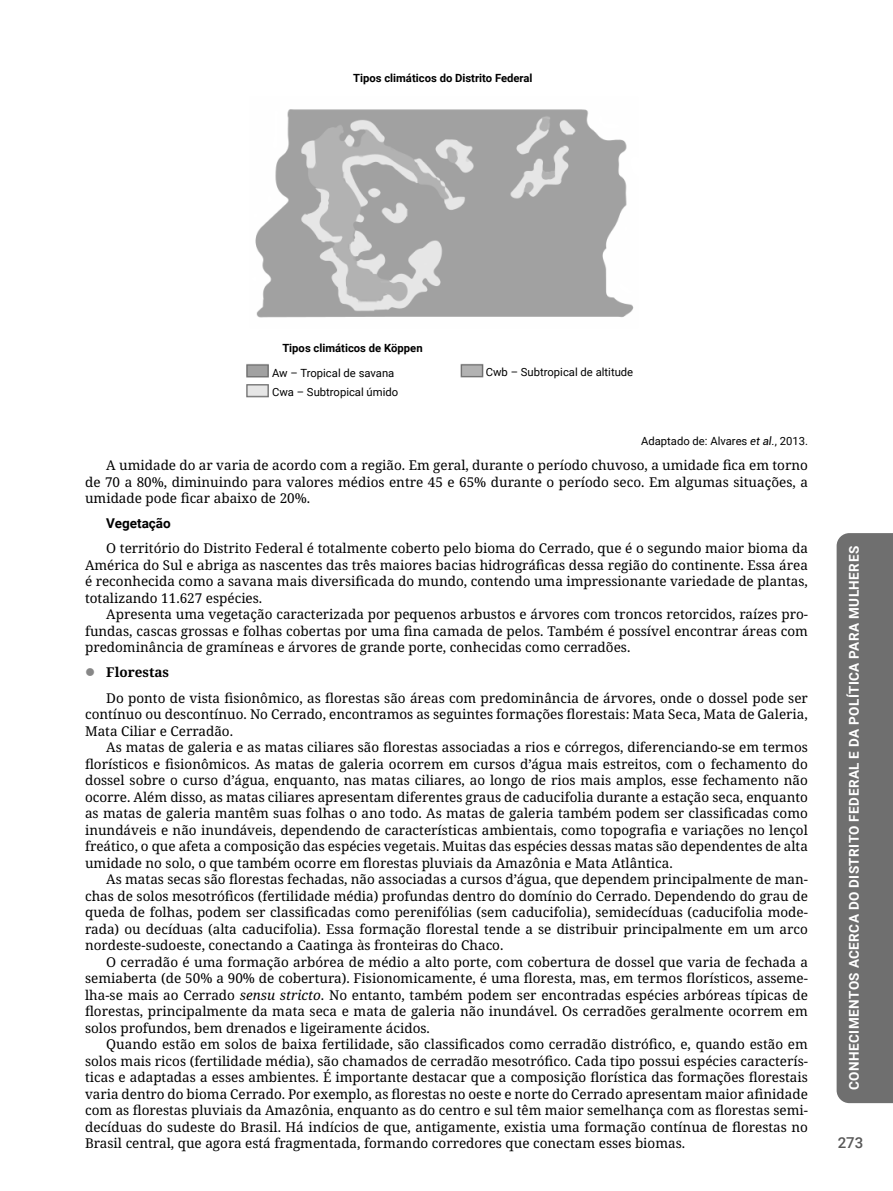
<style>
.page{position:relative;width:893px;height:1191px;background:#fff}
.page>*{position:absolute;margin:0;border:0;box-sizing:border-box;transform-origin:0 0}
.t1{font:500 15px "Roboto";color:#575757}
.Parágrafos{font:13.5px/16.5px "Noto Serif";color:#000;text-align:justify}
.t2{font:700 13.5px "Roboto";letter-spacing:.035em;color:#fff}
.Subtópico{font:700 13.5px "Roboto";color:#000}
.t3{font:700 13.5px "Noto Serif";color:#000}
.Nota_de_Roda_Pé{font:11.25px "Roboto";color:#000}
.Nota_de_Roda_Pé-2{font:700 11.25px "Roboto";color:#000}
.Fonte_Tabelas_Imagens{font:11.25px "Roboto";color:#000}
.s1{font-style:italic}
</style>
<div class="page">
<div style="left:837px;top:533px;width:56px;height:570px;background:#6f6f6f"></div>
<img style="left:246px;top:109px;width:388px;height:289px">
<div style="left:243px;top:336px;width:219px;height:23px;background:#fff"></div>
<div style="left:272px;top:364px;width:132px;height:16px;background:#fff"></div>
<div style="left:272px;top:384px;width:140px;height:16px;background:#fff"></div>
<div style="left:486px;top:364px;width:161px;height:16px;background:#fff"></div>
<p class="Nota_de_Roda_Pé-2" style="left:353px;top:70px;width:181px">Tipos climáticos do Distrito Federal</p>
<p class="Nota_de_Roda_Pé-2" style="left:282px;top:340px;width:142px">Tipos climáticos de Köppen</p>
<p class="Nota_de_Roda_Pé" style="left:272px;top:365px;width:124px">Aw – Tropical de savana</p>
<p class="Nota_de_Roda_Pé" style="left:272px;top:384px;width:128px">Cwa – Subtropical úmido</p>
<p class="Nota_de_Roda_Pé" style="left:486px;top:364px;width:149px">Cwb – Subtropical de altitude</p>
<p class="Fonte_Tabelas_Imagens" style="left:641px;top:433px;width:168px">Adaptado de: Alvares <span class="s1">et al.</span>, 2013.</p>
<p class="Parágrafos" style="left:85px;top:457px;width:724px;text-indent:21px">A umidade do ar varia de acordo com a região. Em geral, durante o período chuvoso, a umidade fica em torno de 70 a 80%, diminuindo para valores médios entre 45 e 65% durante o período seco. Em algumas situações, a umidade pode ficar abaixo de 20%.</p>
<p class="Subtópico" style="left:106px;top:514px;width:66px">Vegetação</p>
<p class="Parágrafos" style="left:85px;top:540px;width:724px;text-indent:21px">O território do Distrito Federal é totalmente coberto pelo bioma do Cerrado, que é o segundo maior bioma da América do Sul e abriga as nascentes das três maiores bacias hidrográficas dessa região do continente. Essa área é reconhecida como a savana mais diversificada do mundo, contendo uma impressionante variedade de plantas, totalizando 11.627 espécies.</p>
<p class="Parágrafos" style="left:85px;top:607px;width:724px;text-indent:21px">Apresenta uma vegetação caracterizada por pequenos arbustos e árvores com troncos retorcidos, raízes pro&shy;fundas, cascas grossas e folhas cobertas por uma fina camada de pelos. Também é possível encontrar áreas com predominância de gramíneas e árvores de grande porte, conhecidas como cerradões.</p>
<p class="t3" style="left:106px;top:663px;width:64px">Florestas</p>
<p class="Parágrafos" style="left:85px;top:690px;width:724px;text-indent:21px">Do ponto de vista fisionômico, as florestas são áreas com predominância de árvores, onde o dossel pode ser contínuo ou descontínuo. No Cerrado, encontramos as seguintes formações florestais: Mata Seca, Mata de Galeria, Mata Ciliar e Cerradão.</p>
<p class="Parágrafos" style="left:85px;top:739px;width:724px;text-indent:21px">As matas de galeria e as matas ciliares são florestas associadas a rios e córregos, diferenciando-se em termos florísticos e fisionômicos. As matas de galeria ocorrem em cursos d’água mais estreitos, com o fechamento do dossel sobre o curso d’água, enquanto, nas matas ciliares, ao longo de rios mais amplos, esse fechamento não ocorre. Além disso, as matas ciliares apresentam diferentes graus de caducifolia durante a estação seca, enquanto as matas de galeria mantêm suas folhas o ano todo. As matas de galeria também podem ser classificadas como inundáveis e não inundáveis, dependendo de características ambientais, como topografia e variações no lençol freático, o que afeta a composição das espécies vegetais. Muitas das espécies dessas matas são dependentes de alta umidade no solo, o que também ocorre em florestas pluviais da Amazônia e Mata Atlântica.</p>
<p class="Parágrafos" style="left:85px;top:871px;width:724px;text-indent:21px">As matas secas são florestas fechadas, não associadas a cursos d’água, que dependem principalmente de man&shy;chas de solos mesotróficos (fertilidade média) profundas dentro do domínio do Cerrado. Dependendo do grau de queda de folhas, podem ser classificadas como perenifólias (sem caducifolia), semidecíduas (caducifolia mode&shy;rada) ou decíduas (alta caducifolia). Essa formação florestal tende a se distribuir principalmente em um arco nordeste-sudoeste, conectando a Caatinga às fronteiras do Chaco.</p>
<p class="Parágrafos" style="left:85px;top:954px;width:724px;text-indent:21px">O cerradão é uma formação arbórea de médio a alto porte, com cobertura de dossel que varia de fechada a semiaberta (de 50% a 90% de cobertura). Fisionomicamente, é uma floresta, mas, em termos florísticos, asseme&shy;lha-se mais ao Cerrado <span class="s1">sensu stricto</span>. No entanto, também podem ser encontradas espécies arbóreas típicas de florestas, principalmente da mata seca e mata de galeria não inundável. Os cerradões geralmente ocorrem em solos profundos, bem drenados e ligeiramente ácidos.</p>
<p class="Parágrafos" style="left:85px;top:1036px;width:724px;text-indent:21px">Quando estão em solos de baixa fertilidade, são classificados como cerradão distrófico, e, quando estão em solos mais ricos (fertilidade média), são chamados de cerradão mesotrófico. Cada tipo possui espécies caracterís&shy;ticas e adaptadas a esses ambientes. É importante destacar que a composição florística das formações florestais varia dentro do bioma Cerrado. Por exemplo, as florestas no oeste e norte do Cerrado apresentam maior afinidade com as florestas pluviais da Amazônia, enquanto as do centro e sul têm maior semelhança com as florestas semi&shy;decíduas do sudeste do Brasil. Há indícios de que, antigamente, existia uma formação contínua de florestas no Brasil central, que agora está fragmentada, formando corredores que conectam esses biomas.</p>
<p class="t2" style="left:845px;top:1090px;width:545px;rotate:-90deg">CONHECIMENTOS ACERCA DO DISTRITO FEDERAL E DA POLÍTICA PARA MULHERES</p>
<p class="t1" style="left:838px;top:1132px;width:27px">273</p>
</div>
